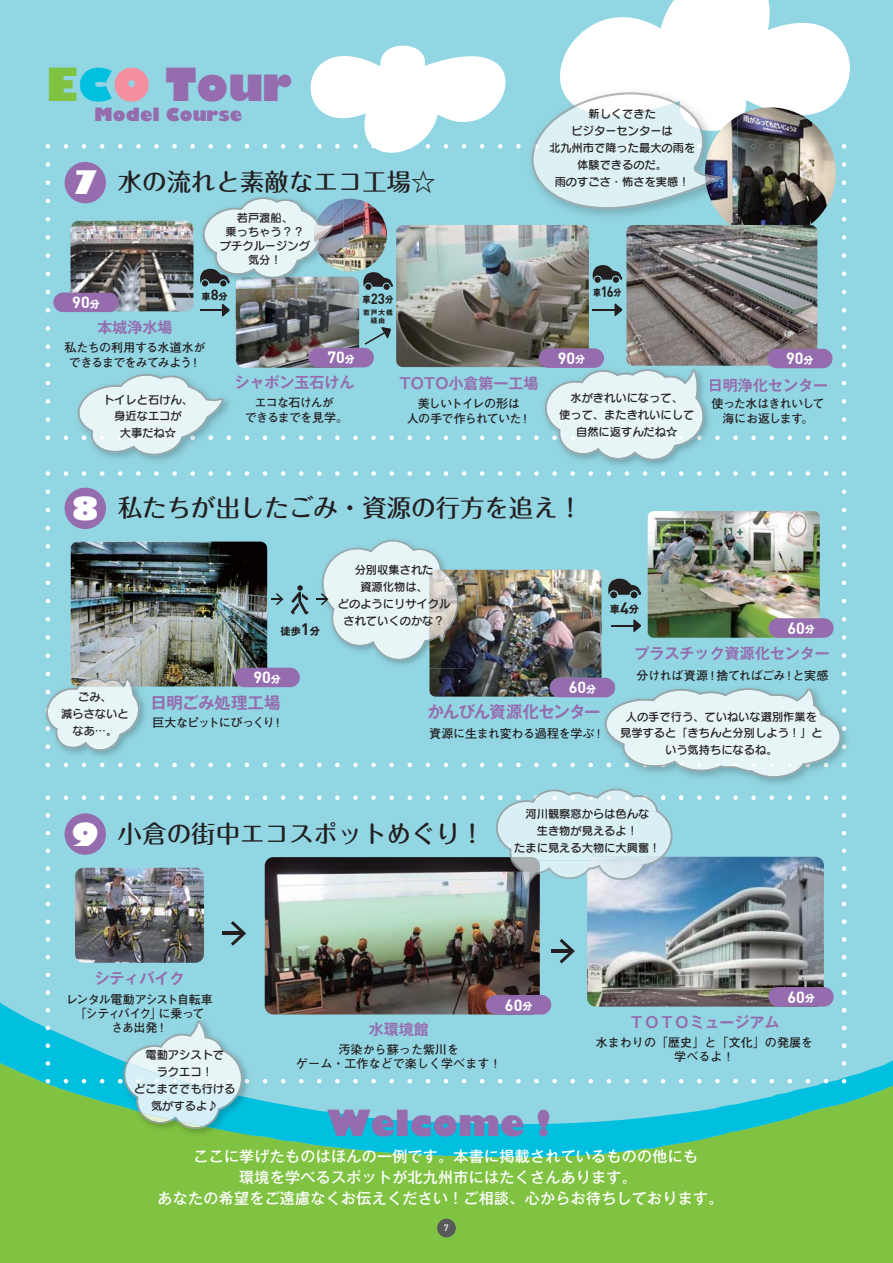
<style>
.page{position:relative;width:893px;height:1263px;background:#fff}
.page>*{position:absolute;margin:0;border:0;box-sizing:border-box;transform-origin:0 0}
.t1{font:800 44.55px "Gill Sans";color:#956daf}
.t2{font:800 35.1px "Gill Sans";color:#956daf}
.t3{font:24.45px "Maru Fo Pro Medium 90 msp RKSJ H";color:#231f20}
.t4{font:800 17.85px "Gill Sans";color:#956daf}
.t5{font:16.5px "Gothic MB101 Pro De Bold 90 msp RKSJ H";letter-spacing:-.045em;color:#956daf}
.t6{font:16.5px "Gothic MB101 Pro De Bold 90 msp RKSJ H";letter-spacing:-.02em;color:#956daf}
.t7{font:700 16.05px "DIN";color:#fff}
.t8{font:15px "Gothic MB101 Pro Medium 90 msp RKSJ H";letter-spacing:.02em;color:#fff}
.t9{font:15px "Gothic MB101 Pro De Bold 90 msp RKSJ H";color:#956daf}
.t10{font:12px/14.4px "Futo Go B101 Pro Bold 90 msp RKSJ H";letter-spacing:-.035em;color:#231f20;text-align:center}
.t11{font:12px/14.4px "Futo Go B101 Pro Bold 90 msp RKSJ H";letter-spacing:.005em;color:#231f20;text-align:center}
.t12{font:12px/14.4px "Futo Go B101 Pro Bold 90 msp RKSJ H";letter-spacing:-.055em;color:#231f20;text-align:center}
.t13{font:12px/14.4px "Futo Go B101 Pro Bold 90 msp RKSJ H";letter-spacing:-.06em;color:#231f20;text-align:center}
.t14{font:12px "Futo Go B101 Pro Bold 90 msp RKSJ H";letter-spacing:-.07em;color:#231f20}
.t15{font:11.25px/16.8px "Seurat Pro DB 90 msp RKSJ H";color:#231f20;text-align:center}
.t16{font:10.05px "Gothic MB101 Pro Bold 90 msp RKSJ H";color:#231f20}
.t17{font:9.15px "Gothic MB101 Pro Bold 90 msp RKSJ H";color:#231f20;scale:.9 1}
.t18{font:9.15px "Gothic MB101 Pro Bold 90 msp RKSJ H";color:#231f20;scale:.87 1}
.t19{font:9.15px "Gothic MB101 Pro Bold 90 msp RKSJ H";color:#231f20}
.t20{font:500 9px "DIN";color:#fff}
.t21{font:6.6px/7.9px "Gothic MB101 Pro Bold 90 msp RKSJ H";letter-spacing:.17em;color:#231f20;text-align:center}
.s1{color:#80c342}
.s2{color:#00bfdf}
.s3{color:#f48f9f}
.s4{font-family:"Gill Sans";font-weight:800;font-size:31.65px;color:#fff}
.s5{font-family:"DIN";font-weight:700;font-size:14.55px}
.s6{font-family:"Gothic MB101 Pro Bold 90 msp RKSJ H";font-weight:400;font-size:9.9px}
.s7{font-family:"DIN";font-weight:700;font-size:16.2px}
</style>
<div class="page">
<div style="left:0;top:0;width:892px;height:1263px;background:#92d6e3"></div>
<div style="left:0;top:1160px;width:892px;height:103px;background:#80c342"></div>
<svg style="left:0;top:1002px;width:892px;height:158px;background:#54c38d"></svg>
<img style="left:265px;top:885px;width:275px;height:102px">
<img style="left:587px;top:885px;width:237px;height:102px">
<svg style="left:46px;top:471px;width:4px;height:5px"></svg>
<svg style="left:64px;top:471px;width:764px;height:5px"></svg>
<svg style="left:842px;top:471px;width:4px;height:5px"></svg>
<img style="left:752px;top:691px;width:95px;height:93px">
<div style="left:65px;top:488px;width:41px;height:41px;background:#956daf;border-radius:50%"></div>
<svg style="left:842px;top:1079px;width:4px;height:4px"></svg>
<svg style="left:46px;top:1079px;width:4px;height:4px"></svg>
<svg style="left:46px;top:813px;width:4px;height:253px"></svg>
<svg style="left:46px;top:795px;width:4px;height:5px"></svg>
<svg style="left:842px;top:795px;width:4px;height:5px"></svg>
<svg style="left:842px;top:813px;width:4px;height:253px"></svg>
<hr style="left:222px;top:932px;width:21px;height:3px;background:#231f20">
<svg style="left:231px;top:921px;width:15px;height:25px"></svg>
<img style="left:75px;top:868px;width:129px;height:95px;border-radius:9px">
<hr style="left:551px;top:950px;width:21px;height:3px;background:#231f20">
<svg style="left:559px;top:939px;width:16px;height:24px"></svg>
<img style="left:119px;top:1135px;width:133px;height:4px">
<img style="left:119px;top:1129px;width:133px;height:6px">
<img style="left:511px;top:885px;width:29px;height:3px">
<img style="left:514px;top:885px;width:26px;height:2px">
<svg style="left:64px;top:789px;width:764px;height:96px"></svg>
<img style="left:46px;top:0;width:804px;height:461px">
<hr style="left:592px;top:309px;width:26px;height:2px;background:#231f20">
<img style="left:46px;top:489px;width:800px;height:289px">
<hr style="left:611px;top:625px;width:26px;height:2px;background:#231f20">
<img style="left:842px;top:870px;width:4px;height:178px">
<svg style="left:64px;top:987px;width:770px;height:142px"></svg>
<div style="left:437px;top:1219px;width:19px;height:18px;background:#58595b;border-radius:50%"></div>
<h1 class="t1" style="left:46px;top:57px;width:249px"><span class="s1">E</span><span class="s2">C</span><span class="s3">O</span> Tour</h1>
<h3 class="t4" style="left:94px;top:104px;width:150px">Model Course</h3>
<h3 class="t3" style="left:191px;top:173px;width:246px">れ 素敵なエコ工場☆</h3>
<h3 class="t3" style="left:72px;top:173px;width:170px"><span class="s4">7</span> 水の流 と</h3>
<p class="t15" style="left:220px;top:213px;width:91px;line-height:13.8px">若戸渡船、<br>乗っちゃう？？プチクルージング気分！</p>
<p class="t19" style="left:202px;top:293px;width:28px">車<span class="s5">8</span>分</p>
<p class="t17" style="left:363px;top:296px;width:36px">車<span class="s5">23</span>分</p>
<p class="t21" style="left:363px;top:309px;width:31px">若戸大橋経由</p>
<h3 class="t7" style="left:72px;top:292px;width:29px">90<span class="s6">分</span></h3>
<h3 class="t9" style="left:97px;top:322px;width:77px">本城浄水場</h3>
<p class="t10" style="left:64px;top:342px;width:143px">私たちの利用する水道水ができるまでをみてみよう！</p>
<h3 class="t7" style="left:327px;top:347px;width:29px">70<span class="s6">分</span></h3>
<p class="t15" style="left:549px;top:107px;width:148px">新しくできた<br>ビジターセンターは<br>北九州市で降った最大の雨を体験できるのだ。<br>雨のすごさ・怖さを実感！</p>
<p class="t18" style="left:593px;top:289px;width:34px">車<span class="s5">16</span>分</p>
<h3 class="t7" style="left:558px;top:348px;width:29px">90<span class="s6">分</span></h3>
<h3 class="t7" style="left:786px;top:348px;width:29px">90<span class="s6">分</span></h3>
<p class="t15" style="left:103px;top:392px;width:92px">トイレと石けん、身近なエコが<br>大事だね☆</p>
<h3 class="t9" style="left:234px;top:377px;width:122px">シャボン玉石けん</h3>
<p class="t10" style="left:245px;top:397px;width:105px">エコな石けんが<br>できるまでを見学。</p>
<p class="t12" style="left:407px;top:398px;width:126px">美しいトイレの形は<br>人の手で作られていた！</p>
<h3 class="t9" style="left:399px;top:378px;width:141px">TOTO小倉第一工場</h3>
<h3 class="t9" style="left:708px;top:380px;width:122px">日明浄化センター</h3>
<p class="t12" style="left:711px;top:398px;width:114px">使った水はきれいして海にお返します。</p>
<p class="t15" style="left:559px;top:391px;width:136px">水がきれいになって、<br>使って、またきれいにして自然に返すんだね☆</p>
<h3 class="t3" style="left:72px;top:499px;width:512px"><span class="s4">8</span> 私たちが出したごみ・資源の行方を追え！</h3>
<p class="t15" style="left:61px;top:690px;width:69px">ごみ、<br>減らさないとなあ…。</p>
<p class="t16" style="left:281px;top:627px;width:41px">徒歩<span class="s7">1</span>分</p>
<h3 class="t7" style="left:254px;top:667px;width:29px">90<span class="s6">分</span></h3>
<h3 class="t6" style="left:151px;top:696px;width:131px">日明ごみ処理工場</h3>
<p class="t14" style="left:152px;top:718px;width:133px">巨大なピットにびっくり！</p>
<p class="t15" style="left:338px;top:563px;width:114px">分別収集された<br>資源化物は、<br>どのようにリサイクルされていくのかな？</p>
<h3 class="t7" style="left:569px;top:677px;width:29px">60<span class="s6">分</span></h3>
<h3 class="t5" style="left:427px;top:706px;width:175px">かんびん資源化センター</h3>
<p class="t10" style="left:429px;top:728px;width:177px">資源に生まれ変わる過程を学ぶ！</p>
<p class="t16" style="left:610px;top:606px;width:31px">車<span class="s7">4</span>分</p>
<h3 class="t7" style="left:787px;top:618px;width:29px">60<span class="s6">分</span></h3>
<h3 class="t9" style="left:634px;top:648px;width:197px">プラスチック資源化センター</h3>
<p class="t10" style="left:636px;top:670px;width:194px">分ければ資源！捨てればごみ！と実感</p>
<p class="t15" style="left:620px;top:709px;width:204px">人の手で行う、ていねいな選別作業を見学すると「きちんと分別しよう！」という気持ちになるね。</p>
<h3 class="t3" style="left:72px;top:824px;width:414px"><span class="s4">9</span> 小倉の街中エコスポットめぐり！</h3>
<p class="t15" style="left:514px;top:807px;width:148px">河川観察窓からは色んな<br>生き物が見えるよ！<br>たまに見える大物に大興奮！</p>
<h3 class="t9" style="left:94px;top:973px;width:92px">シティバイク</h3>
<h3 class="t7" style="left:787px;top:986px;width:29px">60<span class="s6">分</span></h3>
<p class="t13" style="left:66px;top:993px;width:148px">レンタル電動アシスト自転車「シティバイク」に乗って<br>さあ出発！</p>
<h3 class="t7" style="left:505px;top:994px;width:29px">60<span class="s6">分</span></h3>
<h3 class="t9" style="left:629px;top:1017px;width:152px">ＴＯＴＯミュージアム</h3>
<h3 class="t9" style="left:369px;top:1024px;width:62px">水環境館</h3>
<p class="t11" style="left:596px;top:1037px;width:219px">水まわりの「歴史」と「文化」の発展を学べるよ！</p>
<p class="t11" style="left:296px;top:1043px;width:207px">汚染から蘇った紫川を<br>ゲーム・工作などで楽しく学べます！</p>
<p class="t15" style="left:134px;top:1048px;width:103px">電動アシストで<br>ラクエコ！<br>どこまででも行ける気がするよ♪</p>
<h2 class="t2" style="left:328px;top:1101px;width:224px">Welcome !</h2>
<h3 class="t8" style="left:178px;top:1150px;width:521px">　ここに挙げたものはほんの一例です。本書に掲載されているものの他にも</h3>
<h3 class="t8" style="left:239px;top:1172px;width:399px">環境を学べるスポットが北九州市にはたくさんあります。</h3>
<h3 class="t8" style="left:142px;top:1193px;width:583px">　あなたの希望をご遠慮なくお伝えください！ご相談、心からお待ちしております。</h3>
<p class="t20" style="left:444px;top:1222px;width:6px">7</p>
</div>
